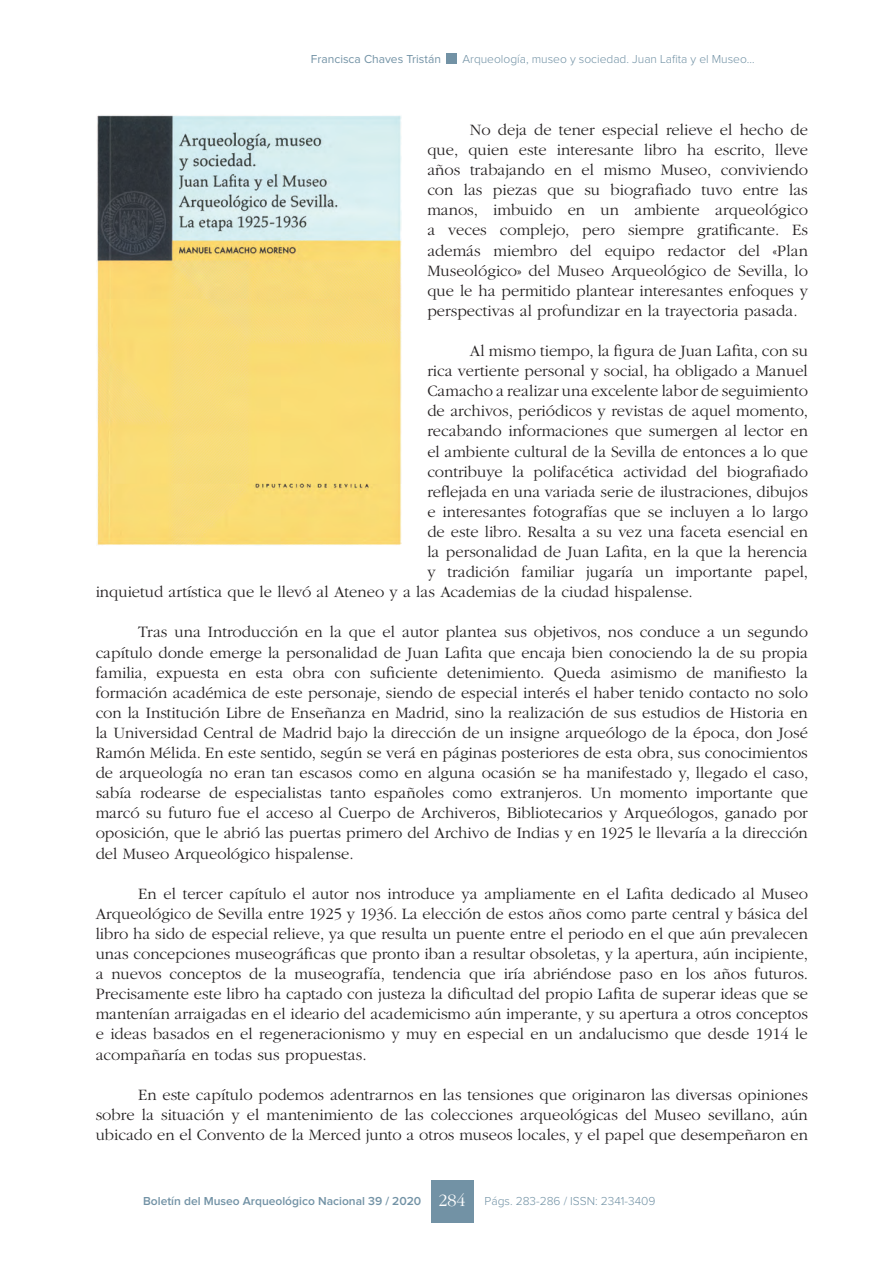
<style>
.page{position:relative;width:893px;height:1263px;background:#fff}
.page>*{position:absolute;margin:0;border:0;box-sizing:border-box;transform-origin:0 0}
.t1{font:300 18px "ITC Garamond Std";color:#fff}
.t2{font:300 16.5px/20.1px "ITC Garamond Std";color:#231f20;text-align:justify}
.t3{font:300 12px "Proxima Nova";color:#7292a5}
.t4{font:600 12px "Proxima Nova";color:#7292a5}
.t5{font:12px "Proxima Nova";color:#7292a5}
</style>
<div class="page">
<div style="left:431px;top:1180px;width:42px;height:43px;background:#7292a5"></div>
<div style="left:446px;top:53px;width:11px;height:11px;background:#7292a5"></div>
<img style="left:97px;top:115px;width:305px;height:430px">
<p class="t5" style="left:311px;top:53px;width:132px">Francisca Chaves Tristán</p>
<p class="t3" style="left:462px;top:54px;width:294px">Arqueología, museo y sociedad. Juan Lafita y el Museo…</p>
<p class="t2" style="left:427px;top:120px;width:382px;text-indent:43px">No deja de tener especial relieve el hecho de que, quien este interesante libro ha escrito, lleve años trabajando en el mismo Museo, conviviendo con las piezas que su biografiado tuvo entre las manos, imbuido en un ambiente arqueológico a veces complejo, pero siempre gratificante. Es además miembro del equipo redactor del «Plan Museológico» del Museo Arqueológico de Sevilla, lo que le ha permitido plantear interesantes enfoques y perspectivas al profundizar en la trayectoria pasada.</p>
<p class="t2" style="left:470px;top:341px;width:340px">Al mismo tiempo, la figura de Juan Lafita, con su</p>
<p class="t2" style="left:427px;top:361px;width:382px">rica vertiente personal y social, ha obligado a Manuel</p>
<p class="t2" style="left:427px;top:381px;width:382px">Camacho a realizar una excelente labor de seguimiento</p>
<p class="t2" style="left:427px;top:401px;width:382px">de archivos, periódicos y revistas de aquel momento,</p>
<p class="t2" style="left:427px;top:421px;width:382px">recabando informaciones que sumergen al lector en</p>
<p class="t2" style="left:427px;top:441px;width:382px">el ambiente cultural de la Sevilla de entonces a lo que</p>
<p class="t2" style="left:427px;top:462px;width:382px">contribuye la polifacética actividad del biografiado</p>
<p class="t2" style="left:427px;top:482px;width:382px">reflejada en una variada serie de ilustraciones, dibujos</p>
<p class="t2" style="left:427px;top:502px;width:382px">e interesantes fotografías que se incluyen a lo largo</p>
<p class="t2" style="left:427px;top:522px;width:382px">de este libro. Resalta a su vez una faceta esencial en</p>
<p class="t2" style="left:427px;top:542px;width:382px">la personalidad de Juan Lafita, en la que la herencia</p>
<p class="t2" style="left:427px;top:562px;width:382px">y tradición familiar jugaría un importante papel,</p>
<p class="t2" style="left:96px;top:582px;width:599px">inquietud artística que le llevó al Ateneo y a las Academias de la ciudad hispalense.</p>
<p class="t2" style="left:96px;top:622px;width:714px;text-indent:43px">Tras una Introducción en la que el autor plantea sus objetivos, nos conduce a un segundo capítulo donde emerge la personalidad de Juan Lafita que encaja bien conociendo la de su propia familia, expuesta en esta obra con suficiente detenimiento. Queda asimismo de manifiesto la formación académica de este personaje, siendo de especial interés el haber tenido contacto no solo con la Institución Libre de Enseñanza en Madrid, sino la realización de sus estudios de Historia en la Universidad Central de Madrid bajo la dirección de un insigne arqueólogo de la época, don José Ramón Mélida. En este sentido, según se verá en páginas posteriores de esta obra, sus conocimientos de arqueología no eran tan escasos como en alguna ocasión se ha manifestado y, llegado el caso, sabía rodearse de especialistas tanto españoles como extranjeros. Un momento importante que marcó su futuro fue el acceso al Cuerpo de Archiveros, Bibliotecarios y Arqueólogos, ganado por oposición, que le abrió las puertas primero del Archivo de Indias y en 1925 le llevaría a la dirección del Museo Arqueológico hispalense.</p>
<p class="t2" style="left:96px;top:884px;width:714px;text-indent:43px">En el tercer capítulo el autor nos introduce ya ampliamente en el Lafita dedicado al Museo Arqueológico de Sevilla entre 1925 y 1936. La elección de estos años como parte central y básica del libro ha sido de especial relieve, ya que resulta un puente entre el periodo en el que aún prevalecen unas concepciones museográficas que pronto iban a resultar obsoletas, y la apertura, aún incipiente, a nuevos conceptos de la museografía, tendencia que iría abriéndose paso en los años futuros.<br>Precisamente este libro ha captado con justeza la dificultad del propio Lafita de superar ideas que se mantenían arraigadas en el ideario del academicismo aún imperante, y su apertura a otros conceptos e ideas basados en el regeneracionismo y muy en especial en un andalucismo que desde 1914 le acompañaría en todas sus propuestas.</p>
<p class="t2" style="left:96px;top:1085px;width:714px;text-indent:43px">En este capítulo podemos adentrarnos en las tensiones que originaron las diversas opiniones sobre la situación y el mantenimiento de las colecciones arqueológicas del Museo sevillano, aún ubicado en el Convento de la Merced junto a otros museos locales, y el papel que desempeñaron en</p>
<p class="t4" style="left:143px;top:1195px;width:280px">Boletín del Museo Arqueológico Nacional 39 / 2020</p>
<p class="t1" style="left:439px;top:1190px;width:28px">284</p>
<p class="t3" style="left:485px;top:1195px;width:172px">Págs. 283-286 / ISSN: 2341-3409</p>
</div>
